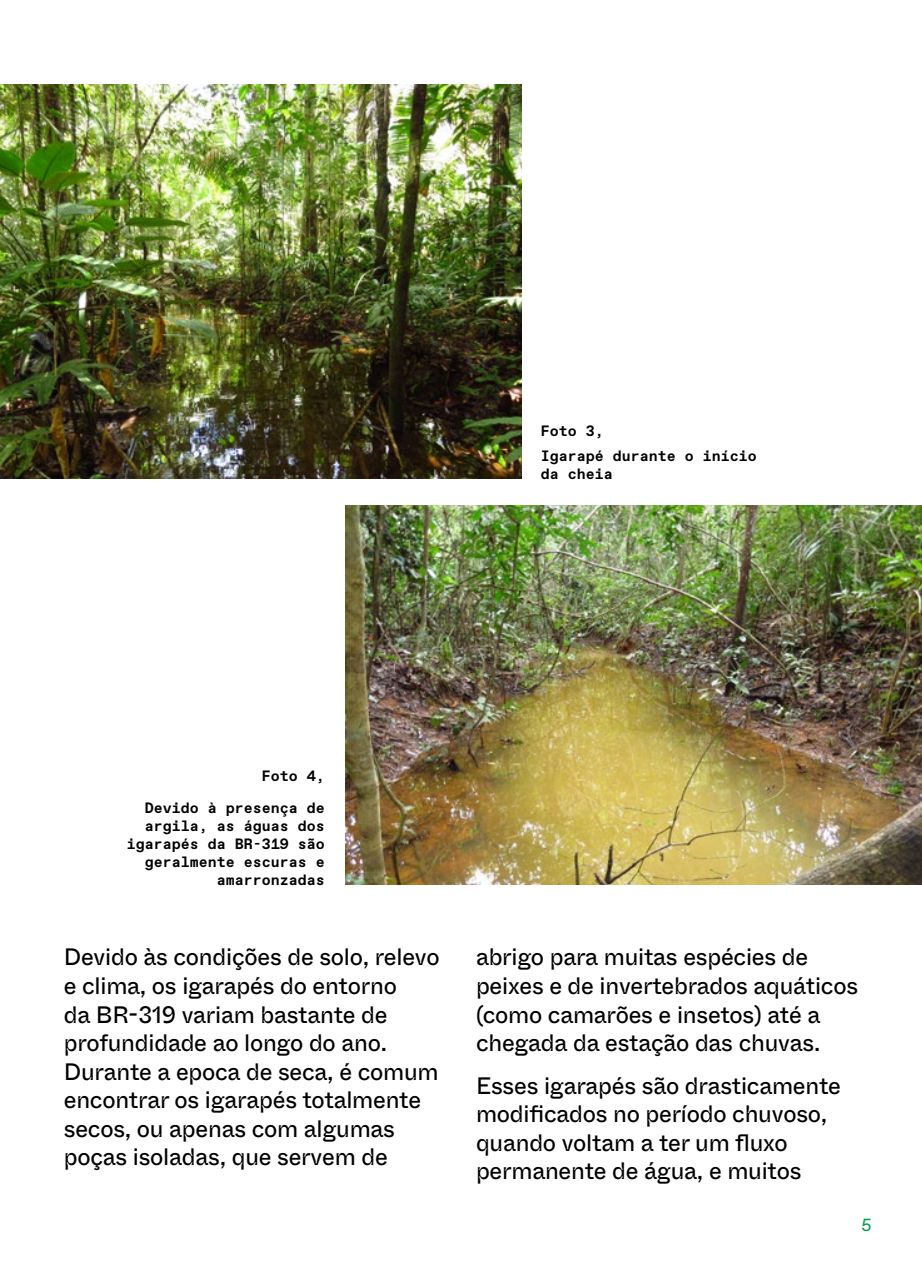
<style>
.page{position:relative;width:922px;height:1276px;background:#fff}
.page>*{position:absolute;margin:0;border:0;box-sizing:border-box;transform-origin:0 0}
.t1{font:23.75px/28.5px "ABC Whyte Inktrap Unlicensed Trial";letter-spacing:-.01em;color:#000}
.t2{font:17.5px "ABC Favorit Mono Unlicensed Trial";color:#00993f}
.t3{font:700 15px/18px "ABC Favorit Mono Unlicensed Trial";color:#000;text-align:right}
</style>
<div class="page">
<img style="left:345px;top:506px;width:576px;height:379px">
<img style="left:0;top:85px;width:521px;height:394px">
<p class="t3" style="left:145px;top:759px;width:182px;line-height:32.2px">Foto 4,<br>Devido à presença de</p>
<p class="t3" style="left:127px;top:817px;width:200px">argila, as águas dos igarapés da BR-319 são geralmente escuras e amarronzadas</p>
<p class="t3" style="left:540px;top:418px;width:218px;line-height:25px;text-align:left">Foto 3,<br>Igarapé durante o início</p>
<p class="t3" style="left:540px;top:465px;width:73px">da cheia</p>
<p class="t1" style="left:64px;top:943px;width:377px">Devido às condições de solo, relevo e clima, os igarapés do entorno<br>da BR-319 variam bastante de profundidade ao longo do ano.<br>Durante a epoca de seca, é comum encontrar os igarapés totalmente secos, ou apenas com algumas poças isoladas, que servem de</p>
<p class="t1" style="left:476px;top:943px;width:383px">abrigo para muitas espécies de peixes e de invertebrados aquáticos (como camarões e insetos) até a chegada da estação das chuvas.</p>
<p class="t1" style="left:476px;top:1071px;width:366px">Esses igarapés são drasticamente modificados no período chuvoso, quando voltam a ter um fluxo permanente de água, e muitos</p>
<p class="t2" style="left:860px;top:1215px;width:12px">5</p>
</div>
